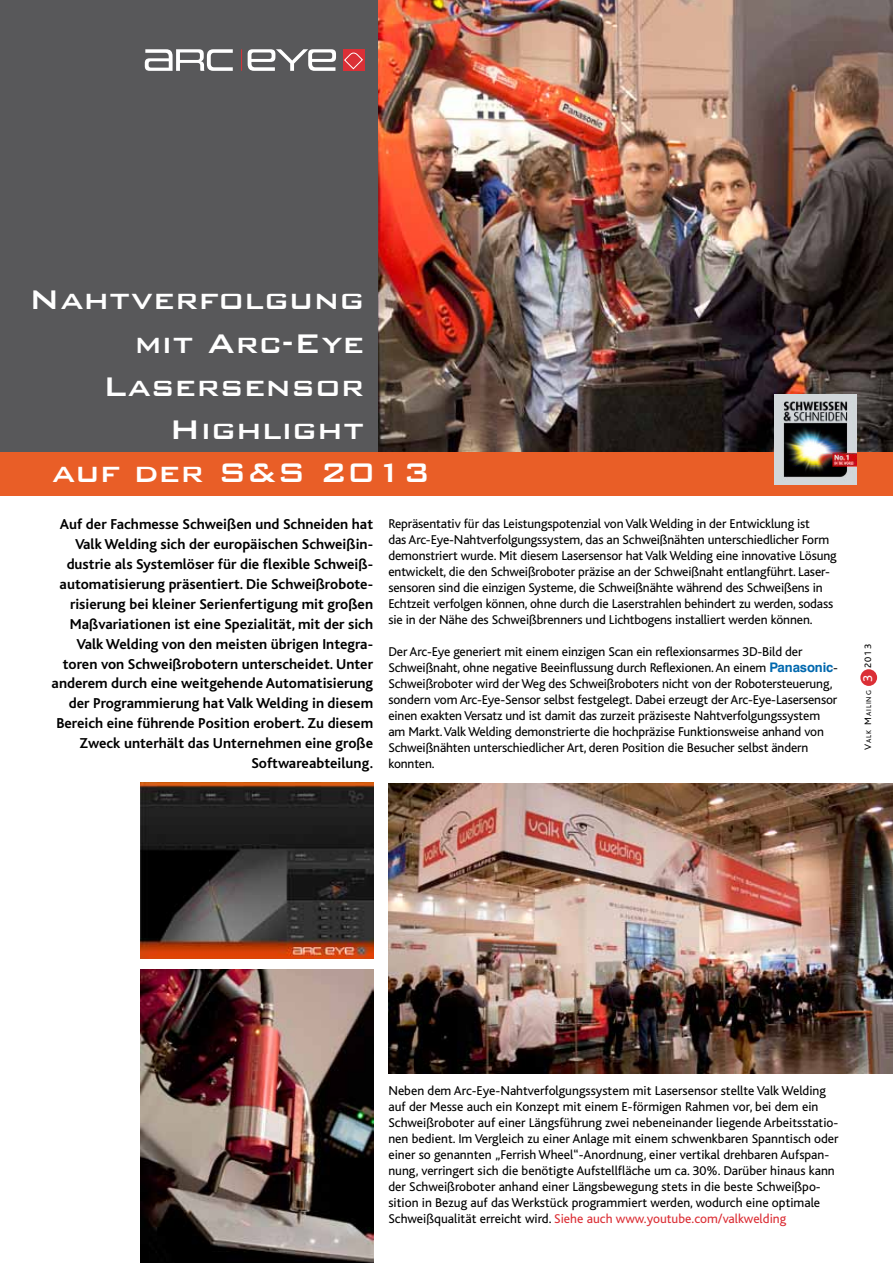
<style>
.page{position:relative;width:893px;height:1263px;background:#fff}
.page>*{position:absolute;margin:0;border:0;box-sizing:border-box;transform-origin:0 0}
.t1{font:500 36px/43.2px "Bank Gothic";color:#fff;text-align:right}
.t2{font:700 15px/20px "Kl Bliss";color:#000;text-align:right}
.t3{font:13.35px/16px "Kl Bliss";letter-spacing:-.01em;color:#000}
.t4{font:13.35px "Kl Bliss";color:#fff}
.t5{font:9.75px "Kl Bliss";color:#000}
.t6{font:7.35px "Kl Bliss";letter-spacing:.135em;color:#000}
.s1{font-family:"Swiss 721 BT";font-weight:700;font-size:13.2px;color:#0068ae}
.s2{font-size:9.75px}
.s3{color:#db2f36}
</style>
<div class="page">
<div style="left:860px;top:669px;width:17px;height:17px;background:#db2f36;border-radius:50%"></div>
<div style="left:0;top:0;width:893px;height:496px;background:#58585a"></div>
<img style="left:378px;top:0;width:515px;height:452px">
<div style="left:0;top:452px;width:893px;height:44px;background:#e95e27"></div>
<img style="left:388px;top:783px;width:505px;height:290px">
<img style="left:140px;top:783px;width:234px;height:175px">
<img style="left:140px;top:969px;width:234px;height:294px">
<div style="left:343px;top:49px;width:21px;height:22px;background:#db2f36"></div>
<svg style="left:145px;top:49px;width:88px;height:22px"></svg>
<svg style="left:248px;top:49px;width:88px;height:22px"></svg>
<svg style="left:241px;top:49px;width:1px;height:22px"></svg>
<svg style="left:344px;top:52px;width:19px;height:18px"></svg>
<img style="left:775px;top:394px;width:82px;height:90px">
<h1 class="t1" style="left:29px;top:275px;width:337px">Nahtverfolgung mit Arc-Eye<br>Lasersensor<br>Highlight</h1>
<h1 class="t1" style="left:52px;top:448px;width:381px">auf der S&amp;S 2013</h1>
<p class="t2" style="left:52px;top:514px;width:323px">Auf der Fachmesse Schweißen und Schneiden hat Valk Welding sich der europäischen Schweißin&shy;dustrie als Systemlöser für die flexible Schweiß&shy;automatisierung präsentiert. Die Schweißrobote&shy;risierung bei kleiner Serienfertigung mit großen Maßvariationen ist eine Spezialität, mit der sich Valk Welding von den meisten übrigen Integra&shy;toren von Schweißrobotern unterscheidet. Unter anderem durch eine weitgehende Automatisierung der Programmierung hat Valk Welding in diesem Bereich eine führende Position erobert. Zu diesem Zweck unterhält das Unternehmen eine große Softwareabteilung.</p>
<p class="t3" style="left:388px;top:515px;width:450px">Repräsentativ für das Leistungspotenzial von Valk Welding in der Entwicklung ist<br>das Arc-Eye-Nahtverfolgungssystem, das an Schweißnähten unterschiedlicher Form demonstriert wurde. Mit diesem Lasersensor hat Valk Welding eine innovative Lösung entwickelt, die den Schweißroboter präzise an der Schweißnaht entlangführt. Laser&shy;sensoren sind die einzigen Systeme, die Schweißnähte während des Schweißens in Echtzeit verfolgen können, ohne durch die Laserstrahlen behindert zu werden, sodass sie in der Nähe des Schweißbrenners und Lichtbogens installiert werden können.</p>
<p class="t3" style="left:388px;top:644px;width:451px">Der Arc-Eye generiert mit einem einzigen Scan ein reflexionsarmes 3D-Bild der Schweißnaht, ohne negative Beeinflussung durch Reflexionen. An einem <span class="s1">Panasonic</span>-Schweißroboter wird der Weg des Schweißroboters nicht von der Robotersteuerung, sondern vom Arc-Eye-Sensor selbst festgelegt. Dabei erzeugt der Arc-Eye-Lasersensor einen exakten Versatz und ist damit das zurzeit präziseste Nahtverfolgungssystem am Markt. Valk Welding demonstrierte die hochpräzise Funktionsweise anhand von Schweißnähten unterschiedlicher Art, deren Position die Besucher selbst ändern konnten.</p>
<p class="t5" style="left:863px;top:668px;width:25px;rotate:-90deg">2013</p>
<p class="t4" style="left:861px;top:682px;width:8px;rotate:-90deg">3</p>
<p class="t6" style="left:865px;top:750px;width:61px;rotate:-90deg"><span class="s2">V</span>alk <span class="s2">M</span>ailing</p>
<p class="t3" style="left:388px;top:1083px;width:452px">Neben dem Arc-Eye-Nahtverfolgungssystem mit Lasersensor stellte Valk Welding auf der Messe auch ein Konzept mit einem E-förmigen Rahmen vor, bei dem ein Schweißroboter auf einer Längsführung zwei nebeneinander liegende Arbeitsstatio&shy;nen bedient. Im Vergleich zu einer Anlage mit einem schwenkbaren Spanntisch oder einer so genannten „Ferrish Wheel“-Anordnung, einer vertikal drehbaren Aufspan&shy;nung, verringert sich die benötigte Aufstellfläche um ca. 30%. Darüber hinaus kann der Schweißroboter anhand einer Längsbewegung stets in die beste Schweißpo&shy;sition in Bezug auf das Werkstück programmiert werden, wodurch eine optimale Schweißqualität erreicht wird. <span class="s3">Siehe auch www.youtube.com/valkwelding</span></p>
</div>
